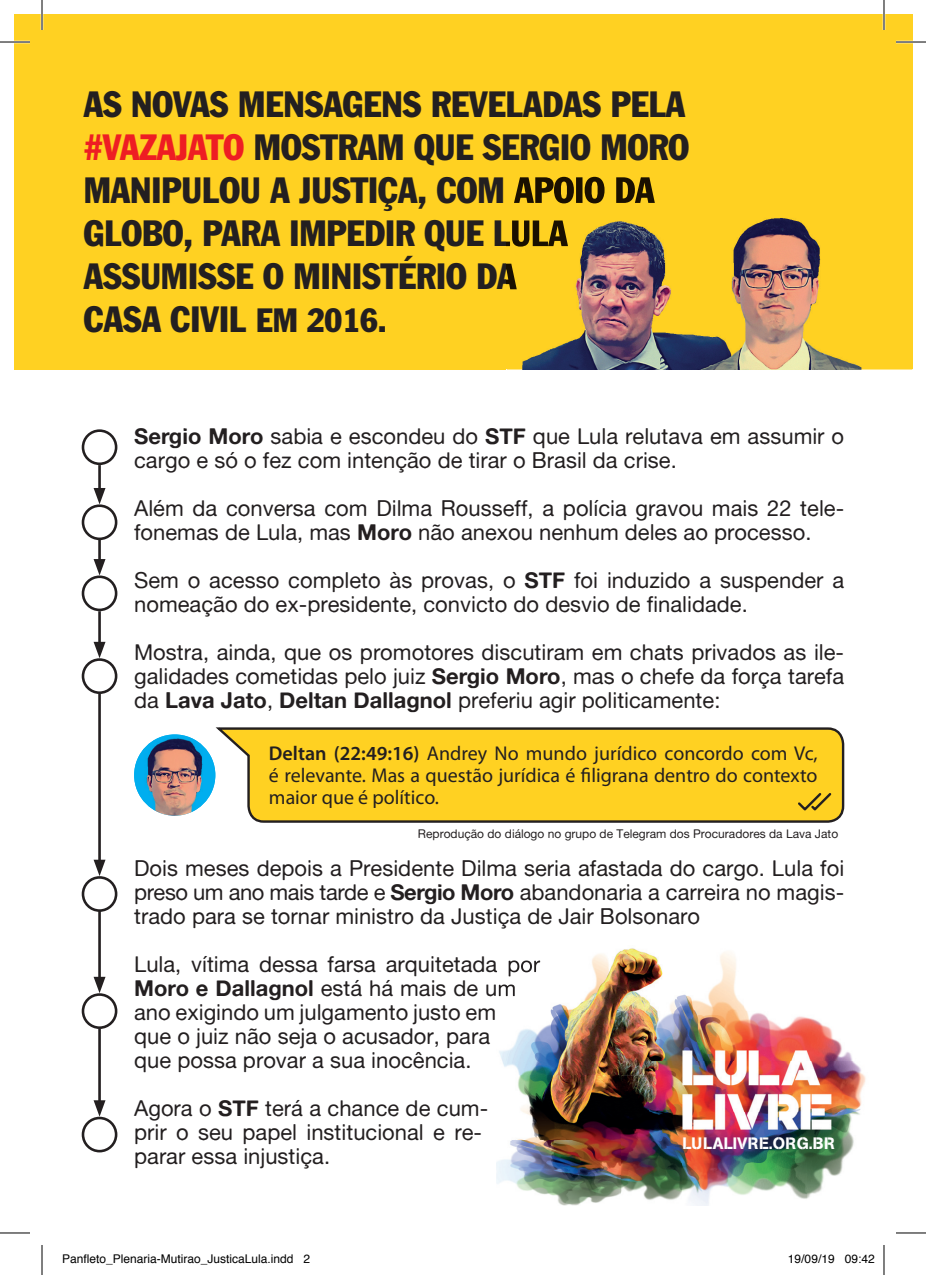
<style>
.page{position:relative;width:926px;height:1275px;background:#fff}
.page>*{position:absolute;margin:0;border:0;box-sizing:border-box;transform-origin:0 0}
.t1{font:condensed 36px/43.2px "Franklin Gothic Std";color:#231f20}
.t2{font:22px/24px "Alte Haas Grotesk";color:#231f20}
.t3{font:22px "Alte Haas Grotesk Bold";color:#231f20}
.t4{font:20px/22px "Myriad Pro";color:#231f20;text-align:justify}
.t5{font:16.4px "AG Book Stencil";letter-spacing:.02em;color:#fff}
.t6{font:12px "Alte Haas Grotesk";color:#231f20}
.t7{font:12px "Helvetica";color:#000}
.s1{color:#ee1d23}
.s2{font-size:33.2px}
.s3{font-family:"Alte Haas Grotesk Bold"}
.s4{font-weight:600}
.s5{font-family:"Alte Haas Grotesk"}
</style>
<div class="page">
<div style="left:14px;top:14px;width:898px;height:355px;background:#ffd122"></div>
<svg style="left:213px;top:727px;width:632px;height:96px;background:#f2c92e"></svg>
<svg style="left:796px;top:790px;width:37px;height:22px"></svg>
<img style="left:499px;top:948px;width:248px;height:127px">
<img style="left:497px;top:1075px;width:185px;height:130px">
<img style="left:807px;top:1077px;width:59px;height:122px">
<img style="left:682px;top:1162px;width:125px;height:43px">
<img style="left:499px;top:956px;width:41px;height:20px">
<img style="left:498px;top:980px;width:18px;height:16px">
<img style="left:649px;top:1011px;width:216px;height:151px">
<img style="left:507px;top:369px;width:405px;height:1px">
<img style="left:522px;top:176px;width:340px;height:193px">
<img style="left:514px;top:177px;width:141px;height:34px">
<img style="left:507px;top:220px;width:61px;height:32px">
<img style="left:507px;top:263px;width:10px;height:27px">
<div style="left:82px;top:429px;width:35px;height:36px;border:3px solid #231f20;border-radius:50%"></div>
<div style="left:82px;top:504px;width:35px;height:36px;border:3px solid #231f20;border-radius:50%"></div>
<div style="left:82px;top:575px;width:35px;height:36px;border:3px solid #231f20;border-radius:50%"></div>
<div style="left:82px;top:993px;width:35px;height:36px;border:3px solid #231f20;border-radius:50%"></div>
<div style="left:82px;top:1116px;width:35px;height:36px;border:3px solid #231f20;border-radius:50%"></div>
<div style="left:82px;top:658px;width:35px;height:36px;border:3px solid #231f20;border-radius:50%"></div>
<div style="left:82px;top:876px;width:35px;height:36px;border:3px solid #231f20;border-radius:50%"></div>
<hr style="left:98px;top:465px;width:3px;height:27px;background:#231f20">
<svg style="left:94px;top:488px;width:12px;height:16px"></svg>
<hr style="left:98px;top:538px;width:3px;height:25px;background:#231f20">
<svg style="left:94px;top:559px;width:12px;height:16px"></svg>
<hr style="left:98px;top:611px;width:3px;height:35px;background:#231f20">
<svg style="left:94px;top:642px;width:12px;height:16px"></svg>
<hr style="left:98px;top:910px;width:3px;height:71px;background:#231f20">
<svg style="left:94px;top:976px;width:12px;height:17px"></svg>
<hr style="left:98px;top:1029px;width:3px;height:76px;background:#231f20">
<svg style="left:94px;top:1100px;width:12px;height:16px"></svg>
<hr style="left:98px;top:694px;width:3px;height:170px;background:#231f20">
<svg style="left:94px;top:859px;width:12px;height:17px"></svg>
<img style="left:134px;top:734px;width:81px;height:81px;border-radius:41px">
<hr style="left:0;top:41px;width:30px;height:2px;background:#fff">
<hr style="left:896px;top:41px;width:30px;height:2px;background:#fff">
<hr style="left:41px;top:0;width:2px;height:30px;background:#fff">
<hr style="left:883px;top:0;width:2px;height:30px;background:#fff">
<hr style="left:0;top:42px;width:30px;height:1px;background:#000">
<hr style="left:896px;top:42px;width:30px;height:1px;background:#000">
<hr style="left:0;top:1232px;width:30px;height:1px;background:#000">
<hr style="left:896px;top:1232px;width:30px;height:1px;background:#000">
<hr style="left:42px;top:0;width:1px;height:30px;background:#000">
<hr style="left:42px;top:1245px;width:1px;height:30px;background:#000">
<hr style="left:884px;top:0;width:1px;height:30px;background:#000">
<hr style="left:884px;top:1245px;width:1px;height:30px;background:#000">
<svg style="left:581px;top:767px;width:9px;height:14px"></svg>
<h1 class="t1" style="left:84px;top:82px;width:607px">AS NOVAS MENSAGENS REVELADAS PELA <span class="s1">#VAZAJATO</span> MOSTRAM QUE SERGIO MORO<br>MANIPULOU A JUSTIÇA, COM APOIO DA<br>GLOBO, PARA IMPEDIR QUE LULA<br>ASSUMISSE O MINISTÉRIO DA<br>CASA CIVIL <span class="s2">EM 2016.</span></h1>
<p class="t2" style="left:134px;top:424px;width:712px"><span class="s3">Sergio Moro</span> sabia e escondeu do <span class="s3">STF</span> que Lula relutava em assumir o cargo e só o fez com intenção de tirar o Brasil da crise.</p>
<p class="t2" style="left:134px;top:496px;width:712px">Além da conversa com Dilma Rousseff, a polícia gravou mais 22 tele&shy;fonemas de Lula, mas <span class="s3">Moro</span> não anexou nenhum deles ao processo.</p>
<p class="t2" style="left:134px;top:568px;width:711px">Sem o acesso completo às provas, o <span class="s3">STF</span> foi induzido a suspender a nomeação do ex-presidente, convicto do desvio de finalidade.</p>
<p class="t2" style="left:134px;top:640px;width:712px;text-align:justify">Mostra, ainda, que os promotores discutiram em chats privados as ile&shy;galidades cometidas pelo juiz <span class="s3">Sergio Moro</span>, mas o chefe da força tarefa da <span class="s3">Lava Jato</span>, <span class="s3">Deltan Dallagnol</span> preferiu agir politicamente:</p>
<p class="t4" style="left:269px;top:741px;width:550px"><span class="s4">Deltan (22:49:16)</span> Andrey No mundo jurídico concordo com Vc, é relevante. Mas a questão jurídica é ligrana dentro do contexto maior que é político.</p>
<p class="t6" style="left:418px;top:827px;width:422px">Reprodução do diálogo no grupo de Telegram dos Procuradores da Lava Jato</p>
<p class="t2" style="left:134px;top:856px;width:712px;text-align:justify">Dois meses depois a Presidente Dilma seria afastada do cargo. Lula foi preso um ano mais tarde e <span class="s3">Sergio Moro</span> abandonaria a carreira no magis&shy;trado para se tornar ministro da Justiça de Jair Bolsonaro</p>
<p class="t2" style="left:134px;top:952px;width:407px">Lula, vítima dessa farsa arquitetada por</p>
<p class="t3" style="left:134px;top:974px;width:383px">Moro e Dallagnol <span class="s5">está há mais de um</span></p>
<p class="t2" style="left:134px;top:1000px;width:364px">ano exigindo um julgamento justo em que o juiz não seja o acusador, para que possa provar a sua inocência.</p>
<p class="t2" style="left:134px;top:1096px;width:356px">Agora o <span class="s3">STF</span> terá a chance de cum&shy;prir o seu papel institucional e re&shy;parar essa injustiça.</p>
<p class="t5" style="left:683px;top:1133px;width:154px">LULALIVRE.ORG.BR</p>
<p class="t7" style="left:62px;top:1249px;width:250px">Panfleto_Plenaria-Mutirao_JusticaLula.indd 2</p>
<p class="t7" style="left:788px;top:1249px;width:88px">19/09/19 09:42</p>
</div>
